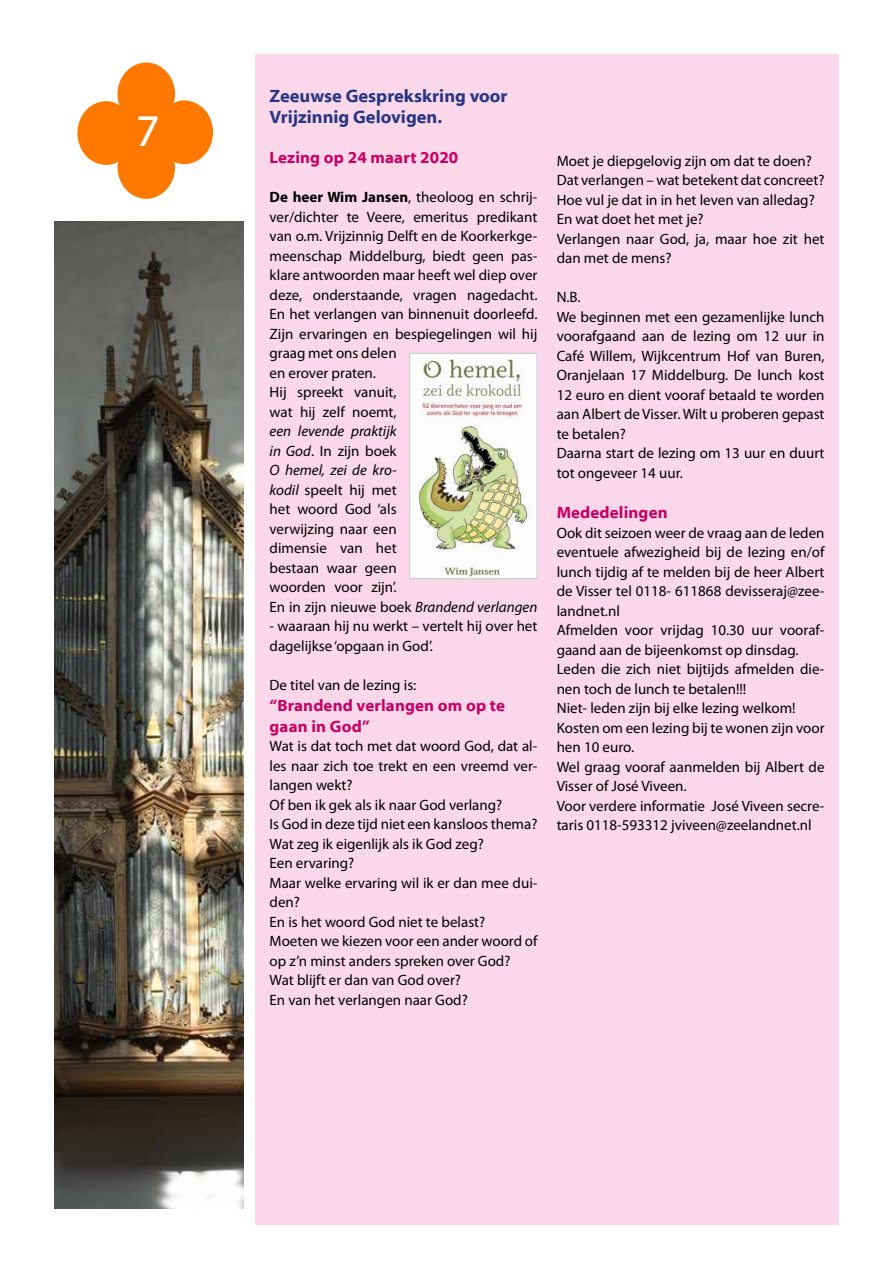
<style>
.page{position:relative;width:893px;height:1263px;background:#fff}
.page>*{position:absolute;margin:0;border:0;box-sizing:border-box;transform-origin:0 0}
.t1{font:45px "Myriad Web Pro";color:#fff}
.t2{font:700 18px/21px "Myriad Web Pro";color:#283583}
.t3{font:700 16.5px/21px "Myriad Web Pro";letter-spacing:.01em;color:#c80065}
.t4{font:15px/19.5px "Myriad Pro";color:#000}
.s1{font-weight:700}
.s2{font-style:italic}
</style>
<div class="page">
<svg style="left:77px;top:63px;width:136px;height:136px"></svg>
<div style="left:255px;top:54px;width:584px;height:1171px;background:#fad8e9"></div>
<img style="left:54px;top:221px;width:190px;height:988px">
<img style="left:411px;top:355px;width:124px;height:222px">
<div style="left:409px;top:353px;width:128px;height:226px;border:1px solid #c4c4c4"></div>
<h1 class="t1" style="left:136px;top:107px;width:25px">7</h1>
<p class="t2" style="left:270px;top:86px;width:239px">Zeeuwse Gesprekskring voor<br>Vrijzinnig Gelovigen.</p>
<p class="t3" style="left:270px;top:148px;width:190px">Lezing op 24 maart 2020</p>
<p class="t4" style="left:270px;top:187px;width:269px"><span class="s1">De heer Wim Jansen</span>, theoloog en schrij&shy;ver/dichter te Veere, emeritus predikant van o.m. Vrijzinnig Delft en de Koorkerkge&shy;meenschap Middelburg, biedt geen pas&shy;klare antwoorden maar heeft wel diep over deze, onderstaande, vragen nagedacht.<br>En het verlangen van binnenuit doorleefd.<br>Zijn ervaringen en bespiegelingen wil hij graag met ons delen<br>en erover praten.<br>Hij spreekt vanuit,<br>wat hij zelf noemt,</p>
<p class="t4" style="left:270px;top:421px;width:269px"><span class="s2">een levende praktijk<br>in God</span>. In zijn boek<br><span class="s2">O hemel, zei de kro-<br>kodil</span> speelt hij met<br>het woord God ‘als<br>verwijzing naar een<br>dimensie van het<br>bestaan waar geen<br>woorden voor zijn’.<br>En in zijn nieuwe boek <span class="s2">Brandend verlangen</span></p>
<p class="t4" style="left:270px;top:616px;width:269px">- waaraan hij nu werkt – vertelt hij over het dagelijkse ‘opgaan in God’.</p>
<p class="t4" style="left:270px;top:675px;width:148px">De titel van de lezing is:</p>
<p class="t3" style="left:270px;top:695px;width:237px">“Brandend verlangen om op te gaan in God”</p>
<p class="t4" style="left:270px;top:736px;width:269px">Wat is dat toch met dat woord God, dat al&shy;les naar zich toe trekt en een vreemd ver&shy;langen wekt?<br>Of ben ik gek als ik naar God verlang?<br>Is God in deze tijd niet een kansloos thema?<br>Wat zeg ik eigenlijk als ik God zeg?<br>Een ervaring?<br>Maar welke ervaring wil ik er dan mee dui&shy;den?<br>En is het woord God niet te belast?<br>Moeten we kiezen voor een ander woord of op z’n minst anders spreken over God?<br>Wat blijft er dan van God over?<br>En van het verlangen naar God?</p>
<p class="t4" style="left:557px;top:151px;width:269px">Moet je diepgelovig zijn om dat te doen?<br>Dat verlangen – wat betekent dat concreet?<br>Hoe vul je dat in in het leven van alledag?<br>En wat doet het met je?<br>Verlangen naar God, ja, maar hoe zit het dan met de mens?</p>
<p class="t4" style="left:557px;top:287px;width:269px">N.B.<br>We beginnen met een gezamenlijke lunch voorafgaand aan de lezing om 12 uur in<br>Café Willem, Wijkcentrum Hof van Buren,<br>Oranjelaan 17 Middelburg. De lunch kost<br>12 euro en dient vooraf betaald te worden aan Albert de Visser. Wilt u proberen gepast te betalen?<br>Daarna start de lezing om 13 uur en duurt tot ongeveer 14 uur.</p>
<p class="t3" style="left:557px;top:503px;width:113px">Mededelingen</p>
<p class="t4" style="left:557px;top:523px;width:269px">Ook dit seizoen weer de vraag aan de leden eventuele afwezigheid bij de lezing en/of lunch tijdig af te melden bij de heer Albert de Visser tel 0118- 611868 devisseraj@zee&shy;landnet.nl<br>Afmelden voor vrijdag 10.30 uur vooraf&shy;gaand aan de bijeenkomst op dinsdag.<br>Leden die zich niet bijtijds afmelden die&shy;nen toch de lunch te betalen!!!<br>Niet- leden zijn bij elke lezing welkom!<br>Kosten om een lezing bij te wonen zijn voor hen 10 euro.<br>Wel graag vooraf aanmelden bij Albert de Visser of José Viveen.<br>Voor verdere informatie José Viveen secre&shy;taris 0118-593312 jviveen@zeelandnet.nl</p>
</div>
